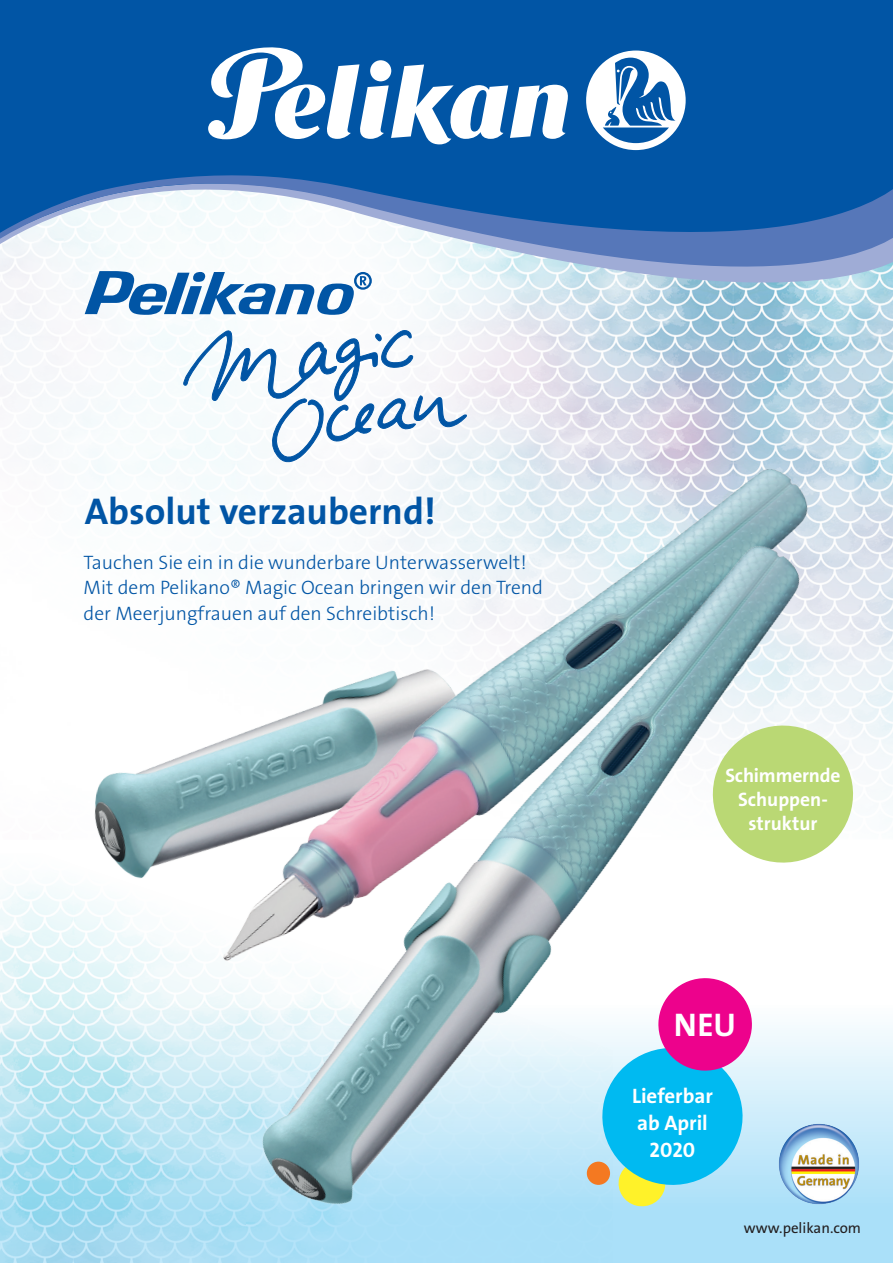
<style>
.page{position:relative;width:893px;height:1263px;background:#fff}
.page>*{position:absolute;margin:0;border:0;box-sizing:border-box;transform-origin:0 0}
.t1{font:700 37.5px "Pelikan The Sans";color:#0155a5}
.t2{font:700 33px "Pelikan The Sans";color:#fff}
.t3{font:700 21px/27px "Pelikan The Sans";color:#fff;text-align:center}
.t4{font:300 19.5px/25.5px "Pelikan The Sans";color:#0155a5}
.t5{font:700 19.5px/24px "Pelikan The Sans";color:#fff;text-align:center}
.t6{font:15px "Pelikan The Sans";color:#231f20}
</style>
<div class="page">
<img style="left:0;top:319px;width:893px;height:185px">
<img style="left:0;top:886px;width:135px;height:377px">
<svg style="left:182px;top:329px;width:286px;height:134px"></svg>
<img style="left:25px;top:772px;width:110px;height:200px">
<img style="left:204px;top:434px;width:649px;height:70px">
<img style="left:135px;top:504px;width:758px;height:759px">
<div style="left:0;top:0;width:893px;height:141px;background:#0155a5"></div>
<svg style="left:0;top:309px;width:893px;height:10px"></svg>
<svg style="left:0;top:141px;width:893px;height:168px"></svg>
<svg style="left:206px;top:45px;width:363px;height:99px"></svg>
<svg style="left:584px;top:51px;width:102px;height:99px"></svg>
<div style="left:587px;top:1161px;width:23px;height:24px;background:#f47921;border-radius:50%"></div>
<svg style="left:595px;top:977px;width:158px;height:231px;background:#89aeda"></svg>
<svg style="left:706px;top:719px;width:154px;height:150px"></svg>
<h1 class="t1" style="left:85px;top:491px;width:353px">Absolut verzaubernd!</h1>
<p class="t4" style="left:84px;top:550px;width:461px">Tauchen Sie ein in die wunderbare Unterwasserwelt!<br>Mit dem Pelikano® Magic Ocean bringen wir den Trend der Meerjungfrauen auf den Schreibtisch!</p>
<p class="t5" style="left:725px;top:764px;width:117px">Schimmernde<br>Schuppen&shy;struktur</p>
<h2 class="t2" style="left:674px;top:1008px;width:64px">NEU</h2>
<p class="t3" style="left:632px;top:1083px;width:82px">Lieferbar ab April<br>2020</p>
<p class="t6" style="left:744px;top:1219px;width:119px">www.pelikan.com</p>
</div>
